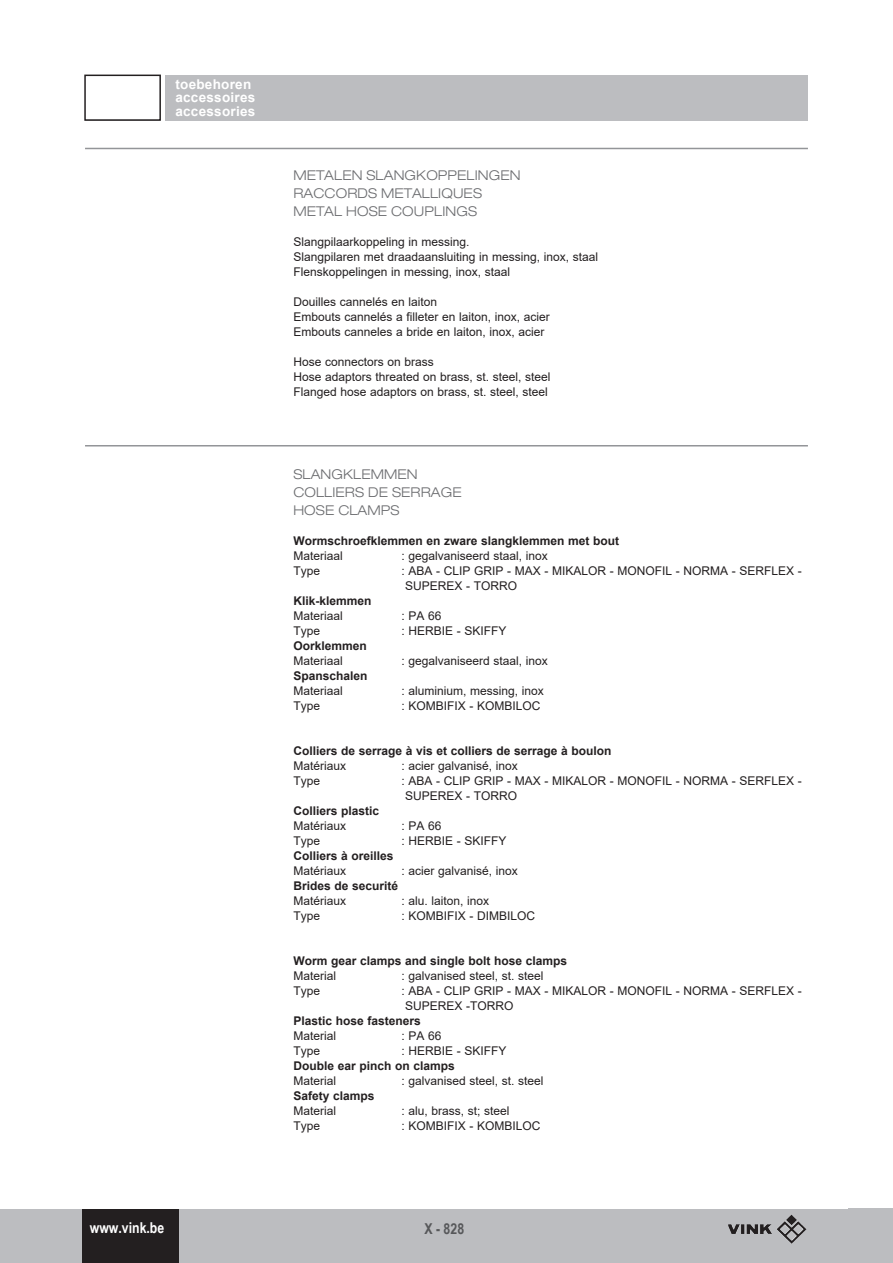
<style>
.page{position:relative;width:893px;height:1263px;background:#fff}
.page>*{position:absolute;margin:0;border:0;box-sizing:border-box;transform-origin:0 0}
.t1{font:700 15px "Arial Narrow";color:#fff}
.t2{font:700 15px "Arial Narrow";color:#57585a}
.t3{font:300 expanded 13.5px/18px "Helvetica Neue LT";letter-spacing:.01em;color:#6c6d70}
.t4{font:700 13.5px/13.5px "Arial";letter-spacing:.02em;color:#fff}
.t5{font:12px/15px "Arial";color:#231f20}
.t6{font:700 12px "Arial";color:#231f20}
</style>
<div class="page">
<div style="left:0;top:1209px;width:893px;height:54px;background:#bcbdc0"></div>
<div style="left:82px;top:1209px;width:96px;height:54px;background:#231f20"></div>
<div style="left:166px;top:75px;width:642px;height:45px;background:#bcbdc0"></div>
<div style="left:84px;top:75px;width:77px;height:46px;border:2px solid #231f20"></div>
<img style="left:777px;top:1214px;width:29px;height:30px">
<hr style="left:85px;top:148px;width:723px;height:1px;background:#939598">
<hr style="left:85px;top:445px;width:723px;height:1px;background:#939598">
<p class="t4" style="left:175px;top:77px;width:82px">toebehoren accessoires accessories</p>
<p class="t3" style="left:293px;top:166px;width:229px">METALEN SLANGKOPPELINGEN<br>RACCORDS METALLIQUES<br>METAL HOSE COUPLINGS</p>
<p class="t5" style="left:293px;top:235px;width:306px">Slangpilaarkoppeling in messing.<br>Slangpilaren met draadaansluiting in messing, inox, staal<br>Flenskoppelingen in messing, inox, staal</p>
<p class="t5" style="left:293px;top:295px;width:258px">Douilles cannelés en laiton<br>Embouts cannelés a filleter en laiton, inox, acier<br>Embouts canneles a bride en laiton, inox, acier</p>
<p class="t5" style="left:293px;top:355px;width:259px">Hose connectors on brass<br>Hose adaptors threated on brass, st. steel, steel<br>Flanged hose adaptors on brass, st. steel, steel</p>
<p class="t3" style="left:293px;top:465px;width:170px">SLANGKLEMMEN<br>COLLIERS DE SERRAGE<br>HOSE CLAMPS</p>
<p class="t6" style="left:293px;top:532px;width:327px">Wormschroefklemmen en zware slangklemmen met bout</p>
<p class="t5" style="left:293px;top:548px;width:51px">Materiaal</p>
<p class="t5" style="left:401px;top:548px;width:148px">: gegalvaniseerd staal, inox</p>
<p class="t5" style="left:293px;top:563px;width:28px">Type</p>
<p class="t5" style="left:405px;top:563px;width:398px;text-indent:-4px">: ABA - CLIP GRIP - MAX - MIKALOR - MONOFIL - NORMA - SERFLEX -<br>SUPEREX - TORRO</p>
<p class="t6" style="left:293px;top:592px;width:80px">Klik-klemmen</p>
<p class="t5" style="left:293px;top:608px;width:51px">Materiaal</p>
<p class="t5" style="left:401px;top:608px;width:42px">: PA 66</p>
<p class="t5" style="left:293px;top:623px;width:28px">Type</p>
<p class="t5" style="left:401px;top:623px;width:107px">: HERBIE - SKIFFY</p>
<p class="t6" style="left:293px;top:637px;width:75px">Oorklemmen</p>
<p class="t5" style="left:293px;top:653px;width:51px">Materiaal</p>
<p class="t5" style="left:401px;top:653px;width:148px">: gegalvaniseerd staal, inox</p>
<p class="t6" style="left:293px;top:667px;width:76px">Spanschalen</p>
<p class="t5" style="left:293px;top:683px;width:51px">Materiaal</p>
<p class="t5" style="left:401px;top:683px;width:144px">: aluminium, messing, inox</p>
<p class="t5" style="left:293px;top:698px;width:28px">Type</p>
<p class="t5" style="left:401px;top:698px;width:141px">: KOMBIFIX - KOMBILOC</p>
<p class="t6" style="left:293px;top:742px;width:320px">Colliers de serrage à vis et colliers de serrage à boulon</p>
<p class="t5" style="left:293px;top:758px;width:54px">Matériaux</p>
<p class="t5" style="left:401px;top:758px;width:118px">: acier galvanisé, inox</p>
<p class="t5" style="left:293px;top:773px;width:28px">Type</p>
<p class="t5" style="left:405px;top:773px;width:398px;text-indent:-4px">: ABA - CLIP GRIP - MAX - MIKALOR - MONOFIL - NORMA - SERFLEX -<br>SUPEREX - TORRO</p>
<p class="t6" style="left:293px;top:802px;width:87px">Colliers plastic</p>
<p class="t5" style="left:293px;top:818px;width:54px">Matériaux</p>
<p class="t5" style="left:401px;top:818px;width:42px">: PA 66</p>
<p class="t5" style="left:293px;top:833px;width:28px">Type</p>
<p class="t5" style="left:401px;top:833px;width:107px">: HERBIE - SKIFFY</p>
<p class="t6" style="left:293px;top:847px;width:102px">Colliers à oreilles</p>
<p class="t5" style="left:293px;top:863px;width:54px">Matériaux</p>
<p class="t5" style="left:401px;top:863px;width:118px">: acier galvanisé, inox</p>
<p class="t6" style="left:293px;top:877px;width:106px">Brides de securité</p>
<p class="t5" style="left:293px;top:893px;width:54px">Matériaux</p>
<p class="t5" style="left:401px;top:893px;width:89px">: alu. laiton, inox</p>
<p class="t5" style="left:293px;top:908px;width:28px">Type</p>
<p class="t5" style="left:401px;top:908px;width:135px">: KOMBIFIX - DIMBILOC</p>
<p class="t6" style="left:293px;top:952px;width:275px">Worm gear clamps and single bolt hose clamps</p>
<p class="t5" style="left:293px;top:968px;width:44px">Material</p>
<p class="t5" style="left:401px;top:968px;width:144px">: galvanised steel, st. steel</p>
<p class="t5" style="left:293px;top:983px;width:28px">Type</p>
<p class="t5" style="left:405px;top:983px;width:398px;text-indent:-4px">: ABA - CLIP GRIP - MAX - MIKALOR - MONOFIL - NORMA - SERFLEX -<br>SUPEREX -TORRO</p>
<p class="t6" style="left:293px;top:1012px;width:129px">Plastic hose fasteners</p>
<p class="t5" style="left:293px;top:1028px;width:44px">Material</p>
<p class="t5" style="left:401px;top:1028px;width:42px">: PA 66</p>
<p class="t5" style="left:293px;top:1043px;width:28px">Type</p>
<p class="t5" style="left:401px;top:1043px;width:107px">: HERBIE - SKIFFY</p>
<p class="t6" style="left:293px;top:1057px;width:163px">Double ear pinch on clamps</p>
<p class="t5" style="left:293px;top:1073px;width:44px">Material</p>
<p class="t5" style="left:401px;top:1073px;width:144px">: galvanised steel, st. steel</p>
<p class="t6" style="left:293px;top:1087px;width:83px">Safety clamps</p>
<p class="t5" style="left:293px;top:1103px;width:44px">Material</p>
<p class="t5" style="left:401px;top:1103px;width:110px">: alu, brass, st; steel</p>
<p class="t5" style="left:293px;top:1118px;width:28px">Type</p>
<p class="t5" style="left:401px;top:1118px;width:141px">: KOMBIFIX - KOMBILOC</p>
<p class="t1" style="left:90px;top:1216px;width:76px">www.vink.be</p>
<p class="t2" style="left:424px;top:1217px;width:41px">X - 828</p>
</div>
